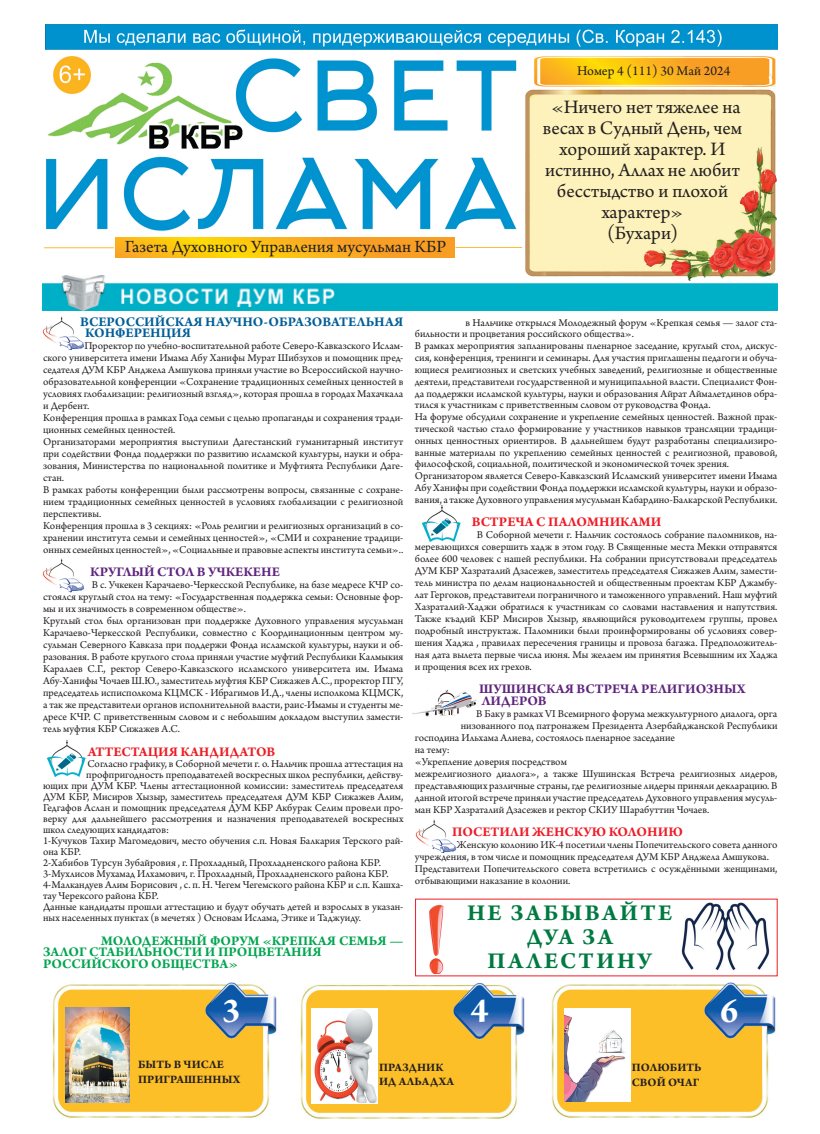
<style>
.page{position:relative;width:820px;height:1134px;background:#fff}
.page>*{position:absolute;margin:0;border:0;box-sizing:border-box;transform-origin:0 0}
.t1{font:700 36px "Arno Pro";color:#fff}
.t2{font:700 24px/24px "Arno Pro";letter-spacing:.1em;color:#017a42;text-align:center}
.t3{font:20px/21px "Arno Pro";color:#231f20;text-align:center}
.t4{font:18px "Arno Pro";color:#231f20}
.t5{font:700 14px/11.5px "Arno Pro";color:#00a54f}
.t6{font:700 14px/11.5px "Arno Pro";color:#5f257d}
.t7{font:700 14px/11.5px "Arno Pro";color:#015e98}
.t8{font:700 14px "Arno Pro";color:#ee1c27}
.t9{font:14px "Arno Pro";color:#231f20}
.t10{font:700 14px "Arno Pro";color:#eb1d23}
.t11{font:700 12px/14.4px "Arno Pro";letter-spacing:.005em;color:#231f20}
.t12{font:11px/12px "Arno Pro";color:#231f20}
</style>
<div class="page">
<img style="left:429px;top:904px;width:15px;height:69px">
<img style="left:43px;top:316px;width:41px;height:34px">
<img style="left:42px;top:275px;width:734px;height:36px">
<img style="left:116px;top:237px;width:338px;height:21px">
<img style="left:45px;top:24px;width:732px;height:207px">
<img style="left:52px;top:982px;width:225px;height:136px">
<img style="left:551px;top:982px;width:225px;height:136px">
<img style="left:300px;top:982px;width:225px;height:137px">
<hr style="left:44px;top:247px;width:70px;height:1px;background:#febd35">
<hr style="left:455px;top:247px;width:70px;height:1px;background:#febd35">
<img style="left:522px;top:88px;width:254px;height:193px">
<img style="left:422px;top:505px;width:39px;height:37px">
<img style="left:47px;top:740px;width:39px;height:37px">
<img style="left:43px;top:558px;width:41px;height:34px">
<img style="left:415px;top:819px;width:41px;height:34px">
<img style="left:412px;top:689px;width:65px;height:28px">
<img style="left:677px;top:900px;width:96px;height:71px">
<img style="left:65px;top:1008px;width:64px;height:94px">
<img style="left:311px;top:1008px;width:66px;height:96px">
<img style="left:564px;top:1009px;width:66px;height:93px">
<h3 class="t4" style="left:125px;top:236px;width:323px">Газета Духовного Управления мусульман КБР</h3>
<p class="t9" style="left:576px;top:63px;width:155px">Номер 4 (111) 30 Май 2024</p>
<h3 class="t3" style="left:542px;top:97px;width:200px">«Ничего нет тяжелее нa весaх в Сyдный День, чем хороший хaрaктер. И истинно, Аллaх не любит бесстыдство и плохой хaрaктер»<br>(Бухари)</h3>
<p class="t7" style="left:85px;top:316px;width:319px;text-indent:-5px">ВСЕРОССИЙСКАЯ НАУЧНО-ОБРАЗОВАТЕЛЬНАЯ<br>КОНФЕРЕНЦИЯ</p>
<p class="t12" style="left:43px;top:340px;width:362px;text-indent:41px">Проректор по учебно-воспитательной работе Северо-Кавказского Ислам&shy;ского университета имени Имама Абу Ханифы Мурат Шибзухов и помощник пред&shy;седателя ДУМ КБР Анджела Амшукова приняли участие во Всероссийской научно&shy;образовательной конференции «Сохранение традиционных семейных ценностей в условиях глобализации: религиозный взгляд», которая прошла в городах Махачкала и Дербент.<br>Конференция прошла в рамках Года семьи с целью пропаганды и сохранения тради&shy;ционных семейных ценностей.<br>Организаторами мероприятия выступили Дагестанский гуманитарный институт при содействии Фонда поддержки по развитию исламской культуры, науки и обра&shy;зования, Министерства по национальной политике и Муфтията Республики Даге&shy;стан.<br>В рамках работы конференции были рассмотрены вопросы, связанные с сохране&shy;нием традиционных семейных ценностей в условиях глобализации с религиозной перспективы.<br>Конференция прошла в 3 секциях: «Роль религии и религиозных организаций в со&shy;хранении института семьи и семейных ценностей», «СМИ и сохранение традици&shy;онных семейных ценностей», «Социальные и правовые аспекты института семьи»..</p>
<p class="t6" style="left:90px;top:567px;width:191px">КРУГЛЫЙ СТОЛ В УЧКЕКЕНЕ</p>
<p class="t12" style="left:43px;top:579px;width:362px;text-indent:49px">В с. Учкекен Карачаево-Черкесской Республике, на базе медресе КЧР со&shy;стоялся круглый стол на тему: «Государственная поддержка семьи: Основные фор&shy;мы и их значимость в современном обществе».<br>Круглый стол был организован при поддержке Духовного управления мусульман Карачаево-Черкесской Республики, совместно с Координационным центром му&shy;сульман Северного Кавказа при поддержи Фонда исламской культуры, науки и об&shy;разования. В работе круглого стола приняли участие муфтий Республики Калмыкия Каралаев С.Г., ректор Северо-Кавказского исламского университета им. Имама Абу-Ханифы Чочаев Ш.Ю., заместитель муфтия КБР Сижажев А.С., проректор ПГУ, председатель исписполкома КЦМСК - Ибрагимов И.Д., члены исполкома КЦМСК, а так же представители органов исполнительной власти, раис-Имамы и студенты ме&shy;дресе КЧР. С приветственным словом и с небольшим докладом выступил замести&shy;тель муфтия КБР Сижажев А.С.</p>
<p class="t10" style="left:88px;top:743px;width:189px">АТТЕСТАЦИЯ КАНДИДАТОВ</p>
<p class="t12" style="left:87px;top:758px;width:317px">Согласно графику, в Соборной мечети г. о. Нальчик прошла аттестация на</p>
<p class="t12" style="left:86px;top:769px;width:318px">профпригодность преподавателей воскресных школ республики, действу-</p>
<p class="t12" style="left:43px;top:780px;width:362px">ющих при ДУМ КБР. Члены аттестационной комиссии: заместитель председателя</p>
<p class="t12" style="left:43px;top:791px;width:362px">ДУМ КБР, Мисиров Хызыр, заместитель председателя ДУМ КБР Сижажев Алим,</p>
<p class="t12" style="left:43px;top:802px;width:361px">Гедгафов Аслан и помощник председателя ДУМ КБР Акбурак Селим провели про-</p>
<p class="t12" style="left:43px;top:813px;width:361px">верку для дальнейшего рассмотрения и назначения преподавателей воскресных</p>
<p class="t12" style="left:43px;top:824px;width:127px">школ следующих кандидатов:</p>
<p class="t12" style="left:43px;top:835px;width:361px">1-Кучуков Тахир Магомедович, место обучения с.п. Новая Балкария Терского рай-</p>
<p class="t12" style="left:43px;top:846px;width:39px">она КБР.</p>
<p class="t12" style="left:43px;top:857px;width:339px">2-Хабибов Турсун Зубайровия , г. Прохладный, Прохладненского района КБР.</p>
<p class="t12" style="left:43px;top:868px;width:347px">3-Мухлисов Мухамад Илхамович, г. Прохладный, Прохладненского района КБР.</p>
<p class="t12" style="left:43px;top:879px;width:361px">4-Малкандуев Алим Борисович , с. п. Н. Чегем Чегемского района КБР и с.п. Кашха-</p>
<p class="t12" style="left:43px;top:890px;width:117px">тау Черексого района КБР.</p>
<p class="t12" style="left:43px;top:901px;width:362px">Данные кандидаты прошли аттестацию и будут обучать детей и взрослых в указан-</p>
<p class="t12" style="left:43px;top:912px;width:319px">ных населенных пунктах (в мечетях ) Основам Ислама, Этике и Таджуиду.</p>
<p class="t5" style="left:43px;top:935px;width:362px;text-indent:58px">МОЛОДЕЖНЫЙ ФОРУМ «КРЕПКАЯ СЕМЬЯ —<br>ЗАЛОГ СТАБИЛЬНОСТИ И ПРОЦВЕТАНИЯ<br>РОССИЙСКОГО ОБЩЕСТВА»</p>
<p class="t12" style="left:414px;top:317px;width:364px;text-indent:51px">в Нальчике открылся Молодежный форум «Крепкая семья — залог ста&shy;бильности и процветания российского общества».<br>В рамках мероприятия запланированы пленарное заседание, круглый стол, дискус&shy;сия, конференция, тренинги и семинары. Для участия приглашены педагоги и обуча&shy;ющиеся религиозных и светских учебных заведений, религиозные и общественные деятели, представители государственной и муниципальной власти. Специалист Фон&shy;да поддержки исламской культуры, науки и образования Айрат Аймалетдинов обра&shy;тился к участникам с приветственным словом от руководства Фонда.<br>На форуме обсудили сохранение и укрепление семейных ценностей. Важной прак&shy;тической частью стало формирование у участников навыков трансляции традици&shy;онных ценностных ориентиров. В дальнейшем будут разработаны специализиро&shy;ванные материалы по укреплению семейных ценностей с религиозной, правовой, философской, социальной, политической и экономической точек зрения.<br>Организатором является Северо-Кавказский Исламский университет имени Имама Абу Ханифы при содействии Фонда поддержки исламской культуры, науки и образо&shy;вания, а также Духовного управления мусульман Кабардино-Балкарской Республики.</p>
<p class="t8" style="left:471px;top:513px;width:191px">ВСТРЕЧА С ПАЛОМНИКАМИ</p>
<p class="t12" style="left:414px;top:529px;width:364px;text-align:justify;text-indent:62px">В Соборной мечети г. Нальчик состоялось собрание паломников, на&shy;меревающихся совершить хадж в этом году. В Священные места Мекки отправятся более 600 человек с нашей республики. На собрании присутствовали председатель ДУМ КБР Хазраталий Дзасежев, заместитель председателя Сижажев Алим, замести&shy;тель министра по делам национальностей и общественным проектам КБР Джамбу&shy;лат Гергоков, представители пограничного и таможенного управлений. Наш муфтий Хазраталий-Хаджи обратился к участникам со словами наставления и напутствия.<br>Также къадий КБР Мисиров Хызыр, являющийся руководителем группы, провел подробный инструктаж. Паломники были проинформированы об условиях совер&shy;шения Хаджа , правилах пересечения границы и провоза багажа. Предположитель&shy;ная дата вылета первые числа июня. Мы желаем им принятия Всевышним их Хаджа и прощения всех их грехов.</p>
<p class="t6" style="left:479px;top:684px;width:268px">ШУШИНСКАЯ ВСТРЕЧА РЕЛИГИОЗНЫХ<br>ЛИДЕРОВ</p>
<p class="t12" style="left:476px;top:708px;width:302px">В Баку в рамках VI Всемирного форума межкультурного диалога, орга</p>
<p class="t12" style="left:460px;top:720px;width:318px">низованного под патронажем Президента Азербайджанской Республики</p>
<p class="t12" style="left:414px;top:732px;width:262px">господина Ильхама Алиева, состоялось пленарное заседание</p>
<p class="t12" style="left:414px;top:744px;width:36px">на тему:</p>
<p class="t12" style="left:414px;top:756px;width:154px">«Укрепление доверия посредством</p>
<p class="t12" style="left:414px;top:768px;width:364px">межрелигиозного диалога», а также Шушинская Встреча религиозных лидеров,</p>
<p class="t12" style="left:414px;top:780px;width:364px">представляющих различные страны, где религиозные лидеры приняли декларацию. В</p>
<p class="t12" style="left:414px;top:792px;width:364px">данной итогой встрече приняли участие председатель Духовного управления мусуль-</p>
<p class="t12" style="left:414px;top:804px;width:296px">ман КБР Хазраталий Дзасежев и ректор СКИУ Шарабуттин Чочаев.</p>
<p class="t8" style="left:452px;top:824px;width:232px">ПОСЕТИЛИ ЖЕНСКУЮ КОЛОНИЮ</p>
<p class="t12" style="left:414px;top:839px;width:364px;text-indent:42px">Женскую колонию ИК-4 посетили члены Попечительского совета данного учреждения, в том числе и помощник председателя ДУМ КБР Анджела Амшукова.<br>Представители Попечительского совета встретились с осуждёнными женщинами, отбывающими наказание в колонии.</p>
<h2 class="t2" style="left:467px;top:902px;width:207px">НЕ ЗАБЫВАЙТЕ<br>ДУА ЗА<br>ПАЛЕСТИНУ</h2>
<h1 class="t1" style="left:222px;top:989px;width:20px">3</h1>
<h1 class="t1" style="left:470px;top:990px;width:20px">4</h1>
<h1 class="t1" style="left:719px;top:990px;width:20px">6</h1>
<p class="t11" style="left:138px;top:1058px;width:103px">БЫТЬ В ЧИСЛЕ<br>ПРИГРАШЕННЫХ</p>
<p class="t11" style="left:379px;top:1061px;width:76px">ПРАЗДНИК<br>ИД АЛЬАДХА</p>
<p class="t11" style="left:631px;top:1061px;width:71px">ПОЛЮБИТЬ<br>СВОЙ ОЧАГ</p>
</div>
